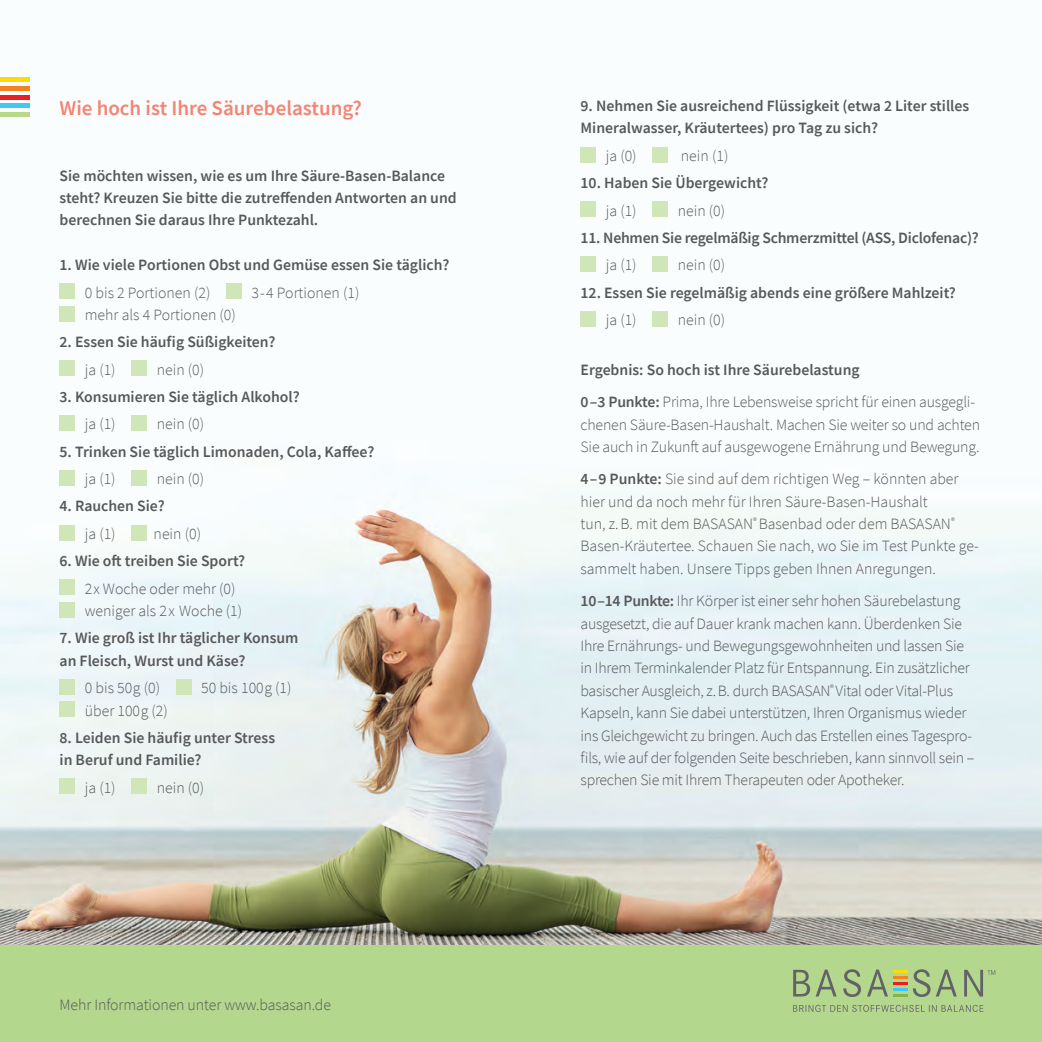
<style>
.page{position:relative;width:1042px;height:1042px;background:#fff}
.page>*{position:absolute;margin:0;border:0;box-sizing:border-box;transform-origin:0 0}
.t1{font:600 21px "Source Sans Pro";color:#f48472}
.t2{font:300 15.75px/22.4px "Source Sans Pro";letter-spacing:-.015em;color:#57585a}
.t3{font:600 15.75px/22.4px "Source Sans Pro";color:#57585a}
.s1{font-weight:300}
.s2{font-weight:600}
</style>
<div class="page">
<img style="left:0;top:81px;width:1042px;height:864px">
<div style="left:60px;top:283px;width:15px;height:16px;background:#d1e6b8"></div>
<div style="left:226px;top:283px;width:16px;height:16px;background:#d1e6b8"></div>
<div style="left:60px;top:306px;width:15px;height:16px;background:#d1e6b8"></div>
<div style="left:60px;top:360px;width:15px;height:16px;background:#d1e6b8"></div>
<div style="left:131px;top:360px;width:16px;height:16px;background:#d1e6b8"></div>
<div style="left:60px;top:415px;width:15px;height:16px;background:#d1e6b8"></div>
<div style="left:131px;top:415px;width:16px;height:16px;background:#d1e6b8"></div>
<div style="left:60px;top:470px;width:15px;height:16px;background:#d1e6b8"></div>
<div style="left:131px;top:470px;width:16px;height:16px;background:#d1e6b8"></div>
<div style="left:60px;top:525px;width:15px;height:15px;background:#d1e6b8"></div>
<div style="left:131px;top:525px;width:16px;height:15px;background:#d1e6b8"></div>
<div style="left:60px;top:579px;width:15px;height:16px;background:#d1e6b8"></div>
<div style="left:60px;top:602px;width:15px;height:16px;background:#d1e6b8"></div>
<div style="left:60px;top:679px;width:15px;height:16px;background:#d1e6b8"></div>
<div style="left:176px;top:679px;width:16px;height:16px;background:#d1e6b8"></div>
<div style="left:60px;top:701px;width:15px;height:16px;background:#d1e6b8"></div>
<div style="left:60px;top:778px;width:15px;height:16px;background:#d1e6b8"></div>
<div style="left:131px;top:778px;width:16px;height:16px;background:#d1e6b8"></div>
<div style="left:0;top:945px;width:1042px;height:97px;background:#b3d78d"></div>
<svg style="left:793px;top:1005px;width:190px;height:7px"></svg>
<svg style="left:793px;top:969px;width:202px;height:28px"></svg>
<hr style="left:893px;top:993px;width:14px;height:3px;background:#b8d989">
<hr style="left:0;top:77px;width:30px;height:4px;background:#ffdc01">
<hr style="left:0;top:86px;width:30px;height:4px;background:#f58220">
<hr style="left:0;top:95px;width:30px;height:4px;background:#ee1d23">
<hr style="left:0;top:104px;width:30px;height:4px;background:#40c7f4">
<hr style="left:0;top:113px;width:30px;height:4px;background:#b8d989">
<div style="left:580px;top:147px;width:16px;height:16px;background:#d1e6b8"></div>
<div style="left:652px;top:147px;width:16px;height:16px;background:#d1e6b8"></div>
<div style="left:580px;top:201px;width:16px;height:16px;background:#d1e6b8"></div>
<div style="left:652px;top:201px;width:16px;height:16px;background:#d1e6b8"></div>
<div style="left:580px;top:256px;width:16px;height:16px;background:#d1e6b8"></div>
<div style="left:652px;top:256px;width:16px;height:16px;background:#d1e6b8"></div>
<div style="left:580px;top:311px;width:16px;height:16px;background:#d1e6b8"></div>
<div style="left:652px;top:311px;width:16px;height:16px;background:#d1e6b8"></div>
<h1 class="t1" style="left:60px;top:94px;width:304px">Wie hoch ist Ihre Säurebelastung?</h1>
<p class="t3" style="left:60px;top:164px;width:399px">Sie möchten wissen, wie es um Ihre Säure-Basen-Balance steht? Kreuzen Sie bitte die zutreffenden Antworten an und berechnen Sie daraus Ihre Punktezahl.</p>
<p class="t3" style="left:60px;top:253px;width:391px">1. Wie viele Portionen Obst und Gemüse essen Sie täglich?</p>
<p class="t2" style="left:85px;top:281px;width:127px">0 bis 2 Portionen (2)</p>
<p class="t2" style="left:251px;top:281px;width:109px">3-4 Portionen (1)</p>
<p class="t2" style="left:85px;top:303px;width:153px">mehr als 4 Portionen (0)</p>
<p class="t3" style="left:60px;top:331px;width:218px">2. Essen Sie häufig Süßigkeiten?</p>
<p class="t2" style="left:85px;top:358px;width:32px">ja (1)</p>
<p class="t2" style="left:157px;top:358px;width:49px">nein (0)</p>
<p class="t3" style="left:60px;top:385px;width:242px">3. Konsumieren Sie täglich Alkohol?</p>
<p class="t2" style="left:85px;top:413px;width:32px">ja (1)</p>
<p class="t2" style="left:157px;top:413px;width:49px">nein (0)</p>
<p class="t3" style="left:60px;top:440px;width:316px">5. Trinken Sie täglich Limonaden, Cola, Kaffee?</p>
<p class="t2" style="left:85px;top:468px;width:32px">ja (1)</p>
<p class="t2" style="left:157px;top:468px;width:49px">nein (0)</p>
<p class="t3" style="left:60px;top:495px;width:107px">4. Rauchen Sie?</p>
<p class="t2" style="left:85px;top:522px;width:32px">ja (1)</p>
<p class="t2" style="left:154px;top:522px;width:49px">nein (0)</p>
<p class="t3" style="left:60px;top:549px;width:187px">6. Wie oft treiben Sie Sport?</p>
<p class="t2" style="left:85px;top:577px;width:159px">2x Woche oder mehr (0) weniger als 2x Woche (1)</p>
<p class="t3" style="left:60px;top:627px;width:240px">7. Wie groß ist Ihr täglicher Konsum an Fleisch, Wurst und Käse?</p>
<p class="t2" style="left:85px;top:677px;width:77px">0 bis 50g (0)</p>
<p class="t2" style="left:201px;top:677px;width:92px">50 bis 100g (1)</p>
<p class="t2" style="left:85px;top:699px;width:85px">über 100g (2)</p>
<p class="t3" style="left:60px;top:726px;width:217px">8. Leiden Sie häufig unter Stress in Beruf und Familie?</p>
<p class="t2" style="left:85px;top:776px;width:32px">ja (1)</p>
<p class="t2" style="left:157px;top:776px;width:49px">nein (0)</p>
<p class="t2" style="left:60px;top:994px;width:273px">Mehr Informationen unter www.basasan.de</p>
<p class="t3" style="left:580px;top:94px;width:390px">9. Nehmen Sie ausreichend Flüssigkeit (etwa 2 Liter stilles<br>Mineralwasser, Kräutertees) pro Tag zu sich?</p>
<p class="t2" style="left:606px;top:144px;width:32px">ja (0)</p>
<p class="t2" style="left:681px;top:144px;width:49px">nein (1)</p>
<p class="t3" style="left:580px;top:172px;width:189px">10. Haben Sie Übergewicht?</p>
<p class="t2" style="left:606px;top:199px;width:32px">ja (1)</p>
<p class="t2" style="left:678px;top:199px;width:49px">nein (0)</p>
<p class="t3" style="left:580px;top:226px;width:400px">11. Nehmen Sie regelmäßig Schmerzmittel (ASS, Diclofenac)?</p>
<p class="t2" style="left:606px;top:254px;width:32px">ja (1)</p>
<p class="t2" style="left:678px;top:254px;width:49px">nein (0)</p>
<p class="t3" style="left:580px;top:281px;width:377px">12. Essen Sie regelmäßig abends eine größere Mahlzeit?</p>
<p class="t2" style="left:606px;top:309px;width:32px">ja (1)</p>
<p class="t2" style="left:678px;top:309px;width:49px">nein (0)</p>
<p class="t3" style="left:580px;top:353px;width:396px;line-height:32.4px">Ergebnis: So hoch ist Ihre Säurebelastung<br>0–3 Punkte: <span class="s1">Prima, Ihre Lebensweise spricht für einen ausgegli-</span></p>
<p class="t2" style="left:580px;top:413px;width:401px">chenen Säure-Basen-Haushalt. Machen Sie weiter so und achten<br>Sie auch in Zukunft auf ausgewogene Ernährung und Bewegung.</p>
<p class="t2" style="left:580px;top:468px;width:400px"><span class="s2">4–9 Punkte:</span> Sie sind auf dem richtigen Weg – könnten aber hier und da noch mehr für Ihren Säure-Basen-Haushalt<br>tun, z.B. mit dem BASASAN<sup>®</sup> Basenbad oder dem BASASAN<sup>® </sup>Basen-Kräutertee. Schauen Sie nach, wo Sie im Test Punkte ge&shy;sammelt haben. Unsere Tipps geben Ihnen Anregungen.</p>
<p class="t2" style="left:580px;top:590px;width:395px"><span class="s2">10–14 Punkte:</span> Ihr Körper ist einer sehr hohen Säurebelastung ausgesetzt, die auf Dauer krank machen kann. Überdenken Sie Ihre Ernährungs- und Bewegungsgewohnheiten und lassen Sie in Ihrem Terminkalender Platz für Entspannung. Ein zusätzlicher basischer Ausgleich, z.B. durch BASASAN<sup>®</sup> Vital oder Vital-Plus Kapseln, kann Sie dabei unterstützen, Ihren Organismus wieder ins Gleichgewicht zu bringen. Auch das Erstellen eines Tagespro&shy;fils, wie auf der folgenden Seite beschrieben, kann sinnvoll sein – sprechen Sie mit Ihrem Therapeuten oder Apotheker.</p>
</div>
